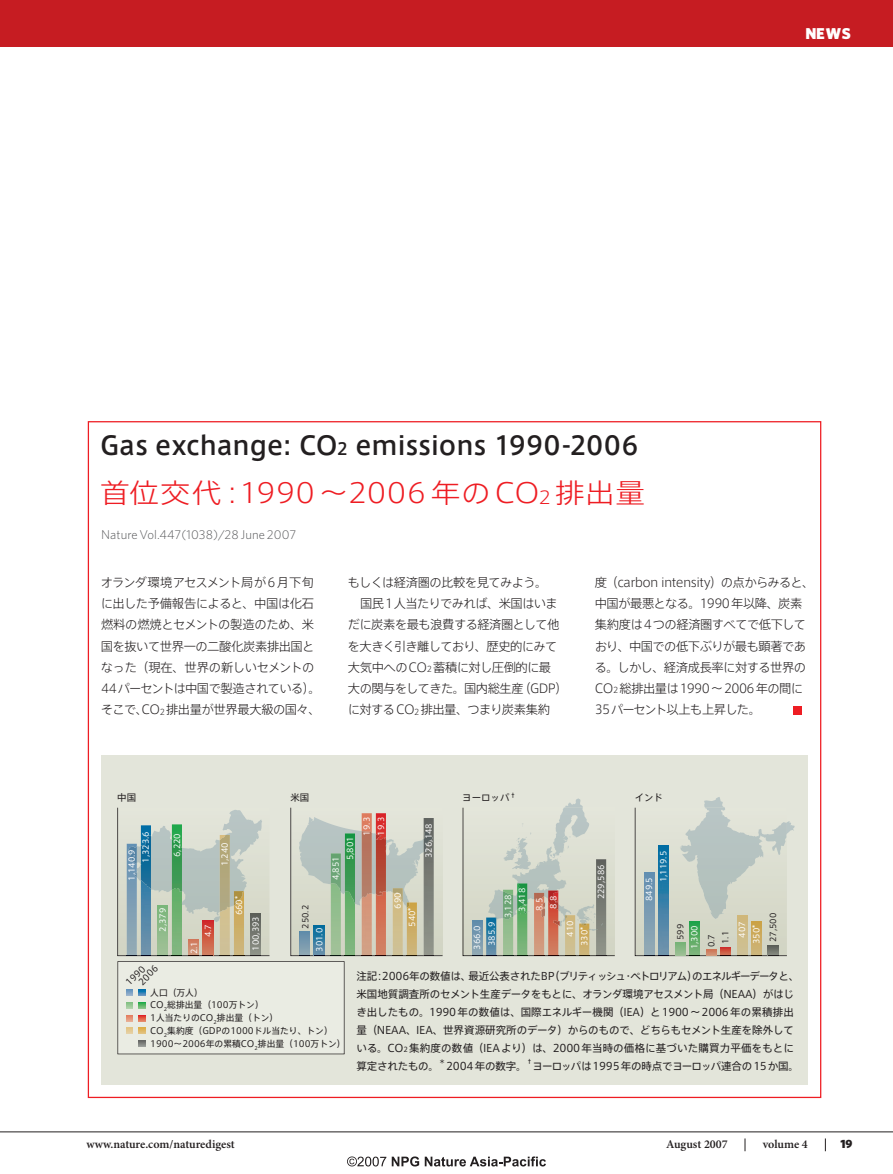
<style>
.page{position:relative;width:893px;height:1174px;background:#fff}
.page>*{position:absolute;margin:0;border:0;box-sizing:border-box;transform-origin:0 0}
.t1{font:300 27px "Axis Std";letter-spacing:.01em;color:#ee1d23;scale:1.1 1}
.t2{font:500 25.5px "Axis Std";letter-spacing:.005em;color:#231f20}
.t3{font:900 15.75px "Whitney";color:#fff}
.t4{font:300 12.75px "Whitney";letter-spacing:.005em;color:#57585a}
.t5{font:300 12.3px/21.3px "Axis Std";letter-spacing:-.04em;color:#231f20}
.t6{font:600 12px "Minion Pro";color:#231f20}
.t7{font:900 12px "Whitney";color:#231f20}
.t8{font:10.5px/18px "Axis Std";letter-spacing:-.015em;color:#231f20}
.t9{font:9.45px "Axis Std";color:#231f20}
.t10{font:8.85px/8.9px "Axis Std";color:#231f20}
.t11{font:8.7px/12.8px "Axis Std";color:#231f20}
.t12{font:8.1px/14.1px "Axis Std";color:#fff}
.t13{font:8.1px "Axis Std";color:#231f20}
.t14{font:6.9px "Axis Std";color:#231f20}
.s1{font-size:16.65px}
.s2{font-size:17.55px}
.s3{font-size:7.95px}
.s4{font-size:10.8px}
.s5{font-size:6.9px}
</style>
<div class="page">
<svg style="left:825px;top:1138px;width:1px;height:13px"></svg>
<svg style="left:745px;top:1138px;width:1px;height:13px"></svg>
<hr style="left:0;top:1131px;width:893px;height:1px;background:#231f20">
<div style="left:101px;top:755px;width:707px;height:329px;background:#e3e5da"></div>
<svg style="left:635px;top:797px;width:160px;height:159px"></svg>
<svg style="left:463px;top:798px;width:152px;height:158px"></svg>
<svg style="left:117px;top:807px;width:326px;height:247px"></svg>
<img style="left:503px;top:848px;width:55px;height:21px">
<img style="left:524px;top:901px;width:39px;height:25px">
<div style="left:0;top:0;width:893px;height:47px;background:#c61c22"></div>
<div style="left:793px;top:705px;width:9px;height:9px;background:#ee1d23"></div>
<svg style="left:347px;top:1156px;width:39px;height:10px"></svg>
<svg style="left:392px;top:1156px;width:27px;height:10px"></svg>
<svg style="left:425px;top:1156px;width:121px;height:10px"></svg>
<h2 class="t2" style="left:100px;top:425px;width:540px">Gas exchange: CO<span class="s1">2</span> emissions 1990-2006</h2>
<h1 class="t1" style="left:100px;top:473px;width:497px">首位交代：1990〜2006 年のCO<span class="s2">2</span> 排出量</h1>
<p class="t4" style="left:101px;top:527px;width:197px">Nature Vol.447(1038)/28 June 2007</p>
<p class="t3" style="left:805px;top:24px;width:47px">NEWS</p>
<p class="t5" style="left:101px;top:570px;width:221px">オランダ環境アセスメント局が6月下旬に出した予備報告によると、中国は化石燃料の燃焼とセメントの製造のため、米国を抜いて世界一の二酸化炭素排出国となった（現在、世界の新しいセメントの<br>44パーセントは中国で製造されている）。そこで、CO<span class="s3">2</span> 排出量が世界最大級の国々、</p>
<p class="t5" style="left:348px;top:570px;width:201px">もしくは経済圏の比較を見てみよう。</p>
<p class="t5" style="left:360px;top:592px;width:199px">国民1人当たりでみれば、米国はいま</p>
<p class="t5" style="left:348px;top:613px;width:213px">だに炭素を最も浪費する経済圏として他</p>
<p class="t5" style="left:348px;top:634px;width:211px">を大きく引き離しており、歴史的にみて</p>
<p class="t5" style="left:348px;top:656px;width:205px">大気中へのCO<span class="s3">2</span> 蓄積に対し圧倒的に最</p>
<p class="t5" style="left:348px;top:677px;width:221px">大の関与をしてきた。国内総生産（GDP）</p>
<p class="t5" style="left:348px;top:698px;width:204px">に対するCO<span class="s3">2</span> 排出量、つまり炭素集約</p>
<p class="t5" style="left:595px;top:570px;width:221px">度（carbon intensity）の点からみると、中国が最悪となる。1990年以降、炭素集約度は4つの経済圏すべてで低下しており、中国での低下ぶりが最も顕著である。しかし、経済成長率に対する世界の<br>CO<span class="s3">2</span> 総排出量は1990〜 2006年の間に<br>35パーセント以上も上昇した。</p>
<p class="t9" style="left:117px;top:790px;width:20px">中国</p>
<p class="t9" style="left:290px;top:790px;width:20px">米国</p>
<p class="t9" style="left:462px;top:790px;width:56px">ヨーロッパ<sup>†</sup></p>
<p class="t9" style="left:635px;top:790px;width:30px">インド</p>
<p class="t12" style="left:124px;top:862px;width:33px;text-indent:-18px;rotate:-90deg">1,140.9<br>1,323.6</p>
<p class="t12" style="left:169px;top:857px;width:25px;rotate:-90deg">6,220</p>
<p class="t12" style="left:155px;top:931px;width:25px;rotate:-90deg">2,379</p>
<p class="t12" style="left:201px;top:937px;width:15px;rotate:-90deg">4.7</p>
<p class="t12" style="left:186px;top:954px;width:15px;rotate:-90deg">2.1</p>
<p class="t12" style="left:217px;top:866px;width:25px;rotate:-90deg">1,240</p>
<p class="t12" style="left:231px;top:915px;width:21px;rotate:-90deg">660<span class="s4">*</span></p>
<p class="t12" style="left:359px;top:835px;width:20px;rotate:-90deg">19.3<br>19.3</p>
<p class="t12" style="left:421px;top:858px;width:36px;rotate:-90deg">326,148</p>
<p class="t12" style="left:328px;top:860px;width:25px;text-indent:-20px;rotate:-90deg">4,851<br>5,801</p>
<p class="t12" style="left:642px;top:882px;width:33px;text-indent:-19px;rotate:-90deg">849.5<br>1,119.5</p>
<p class="t12" style="left:594px;top:899px;width:36px;rotate:-90deg">229,586</p>
<p class="t12" style="left:500px;top:911px;width:25px;text-indent:-7px;rotate:-90deg">3,128<br>3,418</p>
<p class="t12" style="left:532px;top:911px;width:17px;rotate:-90deg">8.5<br>8.8</p>
<p class="t12" style="left:390px;top:926px;width:36px;text-indent:18px;rotate:-90deg">690<br>540<span class="s4">*</span></p>
<p class="t13" style="left:299px;top:929px;width:25px;rotate:-90deg">250.2</p>
<p class="t12" style="left:248px;top:951px;width:36px;rotate:-90deg">100,393</p>
<p class="t13" style="left:767px;top:942px;width:31px;rotate:-90deg">27,500</p>
<p class="t12" style="left:563px;top:946px;width:27px;text-indent:9px;rotate:-90deg">410<br>330<span class="s4">*</span></p>
<p class="t13" style="left:674px;top:940px;width:18px;rotate:-90deg">599</p>
<p class="t13" style="left:719px;top:944px;width:15px;rotate:-90deg">1.1</p>
<p class="t12" style="left:734px;top:944px;width:24px;text-indent:7px;rotate:-90deg">407<br>350<span class="s4">*</span></p>
<p class="t12" style="left:484px;top:946px;width:25px;rotate:-90deg">385.9</p>
<p class="t12" style="left:687px;top:949px;width:25px;rotate:-90deg">1,300</p>
<p class="t13" style="left:705px;top:947px;width:15px;rotate:-90deg">0.7</p>
<p class="t12" style="left:469px;top:949px;width:25px;rotate:-90deg">366.0</p>
<p class="t12" style="left:312px;top:951px;width:25px;rotate:-90deg">301.0</p>
<p class="t10" style="left:130px;top:973px;width:25px;text-indent:-9px;rotate:-45deg">1990<br>2006</p>
<p class="t11" style="left:150px;top:985px;width:197px">人口（万人）<br>CO<sub>2</sub>総排出量（100万トン）<br>1人当たりのCO<sub>2</sub>排出量（トン）<br>CO<sub>2</sub>集約度（GDPの1000ドル当たり、トン）<br>1900～2006年の累積CO<sub>2</sub>排出量（100万トン）</p>
<p class="t8" style="left:356px;top:966px;width:444px">注記：2006年の数値は、最近公表されたBP（ブリティッシュ・ペトロリアム）のエネルギーデータと、米国地質調査所のセメント生産データをもとに、オランダ環境アセスメント局（NEAA）がはじき出したもの。1990年の数値は、国際エネルギー機関（IEA）と1900〜2006年の累積排出量（NEAA、IEA、世界資源研究所のデータ）からのもので、どちらもセメント生産を除外している。CO<span class="s5">2</span> 集約度の数値（IEAより）は、2000年当時の価格に基づいた購買力平価をもとに算定されたもの。</p>
<p class="t14" style="left:439px;top:1056px;width:8px">＊</p>
<p class="t8" style="left:446px;top:1056px;width:82px">2004年の数字。</p>
<p class="t14" style="left:526px;top:1056px;width:8px">†</p>
<p class="t8" style="left:532px;top:1056px;width:268px">ヨーロッパは1995年の時点でヨーロッパ連合の15か国。</p>
<p class="t6" style="left:86px;top:1137px;width:150px">www.nature.com/naturedigest</p>
<p class="t6" style="left:666px;top:1137px;width:63px">August 2007</p>
<p class="t6" style="left:763px;top:1137px;width:47px">volume 4</p>
<p class="t7" style="left:840px;top:1136px;width:13px">19</p>
</div>
